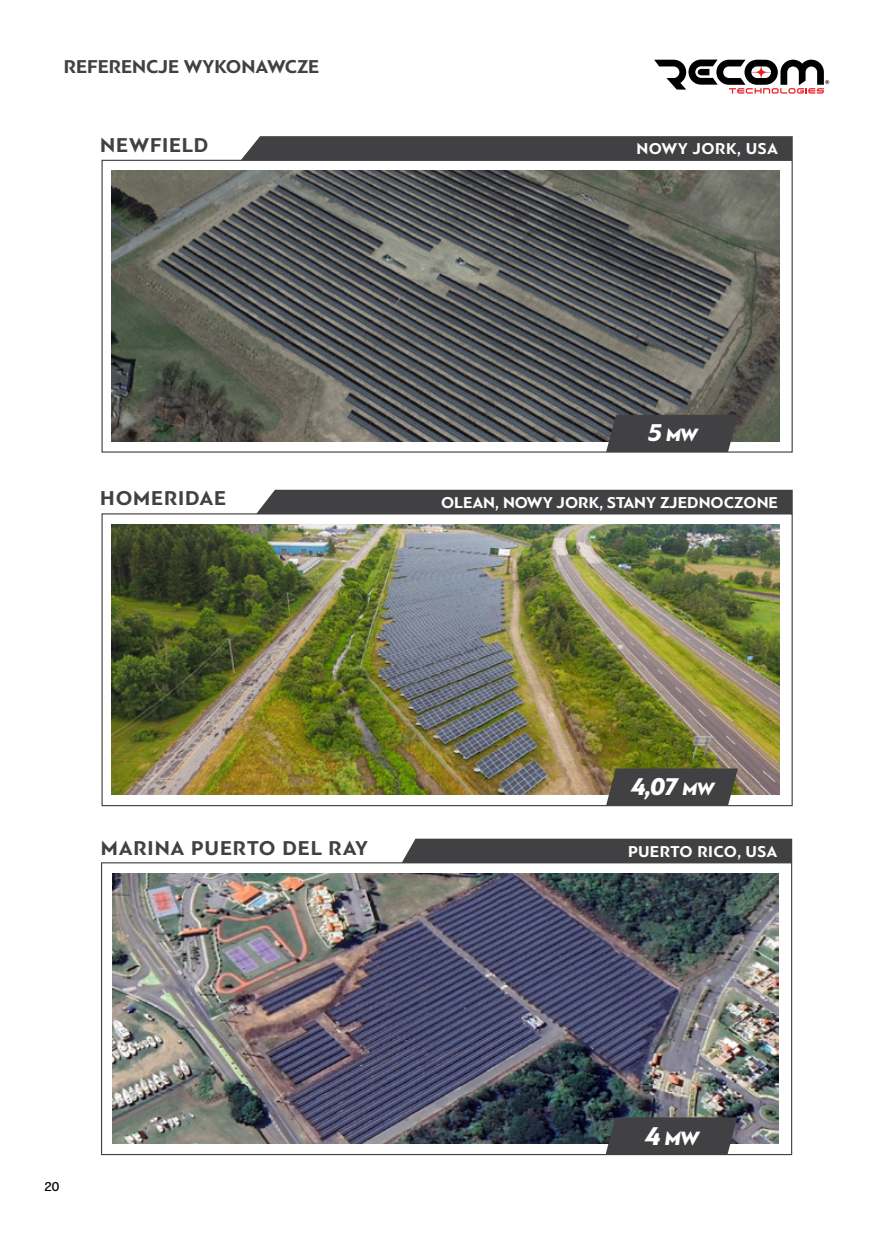
<style>
.page{position:relative;width:893px;height:1234px;background:#fff}
.page>*{position:absolute;margin:0;border:0;box-sizing:border-box;transform-origin:0 0}
.t1{font:italic 900 25.5px "PF Bague Sans Pro";color:#fff}
.t2{font:700 21px "PF Bague Sans Pro";letter-spacing:.04em;color:#414042}
.t3{font:italic 900 20.25px "PF Bague Sans Pro";color:#fff}
.t4{font:700 19.5px "PF Bague Sans Pro";color:#414042}
.t5{font:italic 900 18.75px "PF Bague Sans Pro";color:#fff}
.t6{font:700 16.5px "PF Bague Sans Pro";color:#fff}
.t7{font:700 16.5px "PF Bague Sans Pro";letter-spacing:.02em;color:#fff}
.t8{font:700 16.5px "PF Bague Sans Pro";letter-spacing:.03em;color:#fff}
.t9{font:500 13.5px "PF Bague Sans Pro";color:#000}
.s1{font-size:25.5px}
.s2{font-size:18.75px}
.s3{font-size:27px}
</style>
<div class="page">
<svg style="left:654px;top:60px;width:175px;height:34px"></svg>
<div style="left:256px;top:489px;width:537px;height:25px;background:#414042"></div>
<img style="left:112px;top:524px;width:667px;height:270px">
<svg style="left:606px;top:768px;width:132px;height:37px;background:#494745"></svg>
<div style="left:241px;top:136px;width:552px;height:24px;background:#414042"></div>
<img style="left:112px;top:170px;width:667px;height:271px">
<svg style="left:606px;top:415px;width:132px;height:37px;background:#454446"></svg>
<div style="left:402px;top:838px;width:390px;height:24px;background:#414042"></div>
<img style="left:113px;top:873px;width:666px;height:270px">
<svg style="left:605px;top:1117px;width:132px;height:37px;background:#454547"></svg>
<p class="t4" style="left:64px;top:55px;width:257px">REFERENCJE WYKONAWCZE</p>
<p class="t2" style="left:100px;top:133px;width:110px">NEWFIELD</p>
<p class="t8" style="left:637px;top:139px;width:143px">NOWY JORK, USA</p>
<p class="t5" style="left:648px;top:423px;width:52px"><span class="s1">5</span> MW</p>
<p class="t2" style="left:100px;top:485px;width:127px">HOMERIDAE</p>
<p class="t6" style="left:441px;top:492px;width:338px">OLEAN, NOWY JORK, STANY ZJEDNOCZONE</p>
<p class="t1" style="left:631px;top:770px;width:85px">4,07 <span class="s2">MW</span></p>
<p class="t2" style="left:101px;top:835px;width:269px">MARINA PUERTO DEL RAY</p>
<p class="t7" style="left:628px;top:841px;width:151px">PUERTO RICO, USA</p>
<p class="t9" style="left:44px;top:1178px;width:17px">20</p>
<p class="t3" style="left:645px;top:1124px;width:56px"><span class="s3">4</span> MW</p>
</div>
